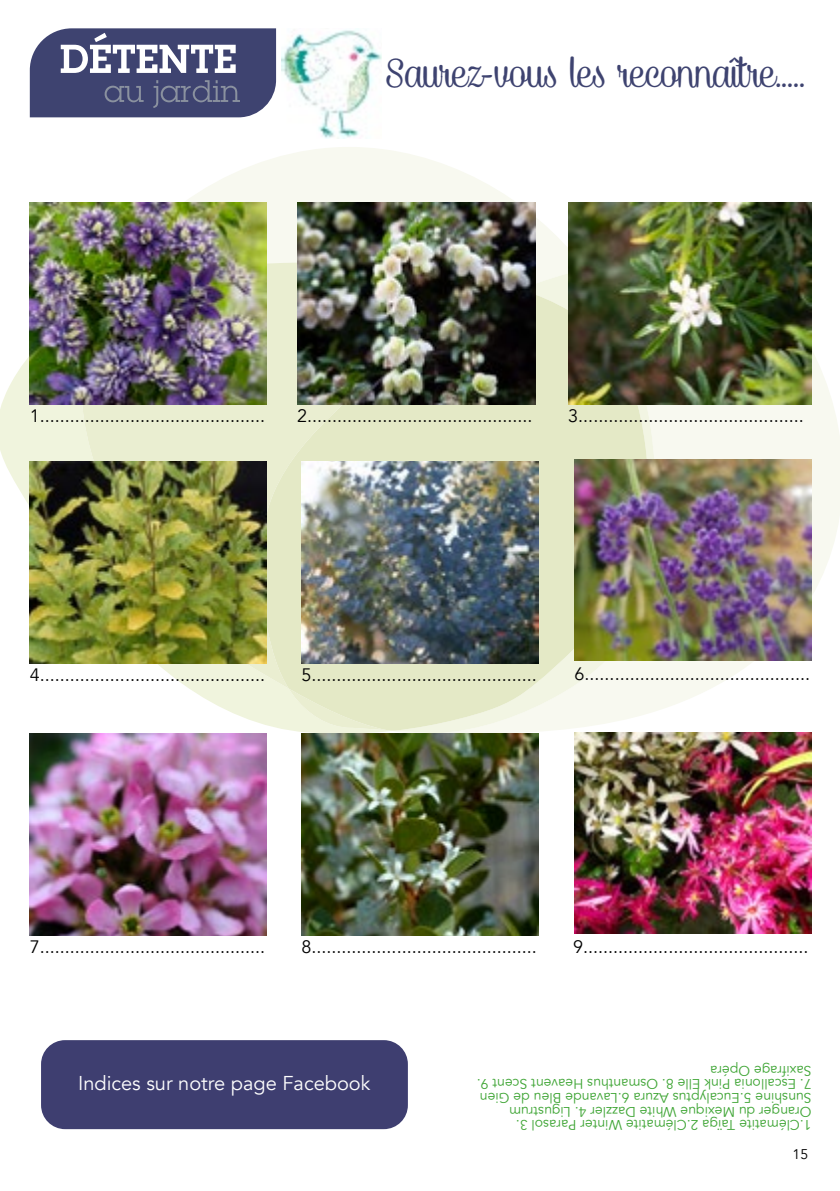
<style>
.page{position:relative;width:840px;height:1191px;background:#fff}
.page>*{position:absolute;margin:0;border:0;box-sizing:border-box;transform-origin:0 0}
.t1{font:46px "Caneletter Script";color:#3e4370}
.t2{font:20px "Avenir";color:#fefefe}
.t3{font:18px "Avenir";color:#000}
.t4{font:14px/13.6px "Avenir";color:#3fa535}
.t5{font:14px "Avenir";color:#000}
.s1{font-size:44px}
</style>
<div class="page">
<svg style="left:100px;top:147px;width:485px;height:115px;fill:#f8f9f0"></svg>
<svg style="left:0;top:300px;width:389px;height:433px"></svg>
<svg style="left:69px;top:262px;width:325px;height:469px"></svg>
<svg style="left:535px;top:259px;width:304px;height:474px"></svg>
<svg style="left:394px;top:269px;width:273px;height:464px;fill:#f8f9f0"></svg>
<svg style="left:255px;top:289px;width:394px;height:441px;background:#e5eacc"></svg>
<svg style="left:30px;top:28px;width:246px;height:89px;background:#5e6287"></svg>
<img style="left:281px;top:28px;width:100px;height:110px">
<img style="left:30px;top:203px;width:237px;height:201px">
<img style="left:297px;top:203px;width:238px;height:201px">
<img style="left:568px;top:203px;width:243px;height:201px">
<img style="left:30px;top:461px;width:237px;height:202px">
<img style="left:301px;top:461px;width:237px;height:202px">
<img style="left:574px;top:459px;width:237px;height:201px">
<img style="left:30px;top:733px;width:237px;height:202px">
<img style="left:301px;top:733px;width:237px;height:202px">
<img style="left:574px;top:732px;width:237px;height:201px">
<div style="left:41px;top:1040px;width:366px;height:89px;background:#3e3e70;border-radius:24px"></div>
<p class="t1" style="left:386px;top:50px;width:420px">Saurez-vous les reconnaître<span class="s1">.....</span></p>
<p class="t3" style="left:30px;top:405px;width:237px">1.............................................</p>
<p class="t3" style="left:297px;top:405px;width:237px">2.............................................</p>
<p class="t3" style="left:568px;top:405px;width:237px">3.............................................</p>
<p class="t3" style="left:30px;top:664px;width:237px">4.............................................</p>
<p class="t3" style="left:301px;top:664px;width:237px">5.............................................</p>
<p class="t3" style="left:574px;top:663px;width:237px">6.............................................</p>
<p class="t3" style="left:30px;top:936px;width:237px">7.............................................</p>
<p class="t3" style="left:301px;top:936px;width:237px">8.............................................</p>
<p class="t3" style="left:573px;top:936px;width:237px">9.............................................</p>
<p class="t2" style="left:78px;top:1071px;width:294px">Indices sur notre page Facebook</p>
<p class="t4" style="left:811px;top:1090px;width:336px;rotate:-180deg">7. Escallonia Pink Elle 8. Osmanthus Heavent Scent 9.<br>Saxifrage Opéra</p>
<p class="t4" style="left:811px;top:1131px;width:333px;rotate:-180deg">1.Clématite Taïga 2.Clématite Winter Parasol 3.<br>Oranger du Mexique White Dazzler 4. Ligustrum<br>Sunshine 5.Eucalyptus Azura 6.Lavande Bleu de Gien</p>
<p class="t5" style="left:792px;top:1146px;width:17px">15</p>
</div>
